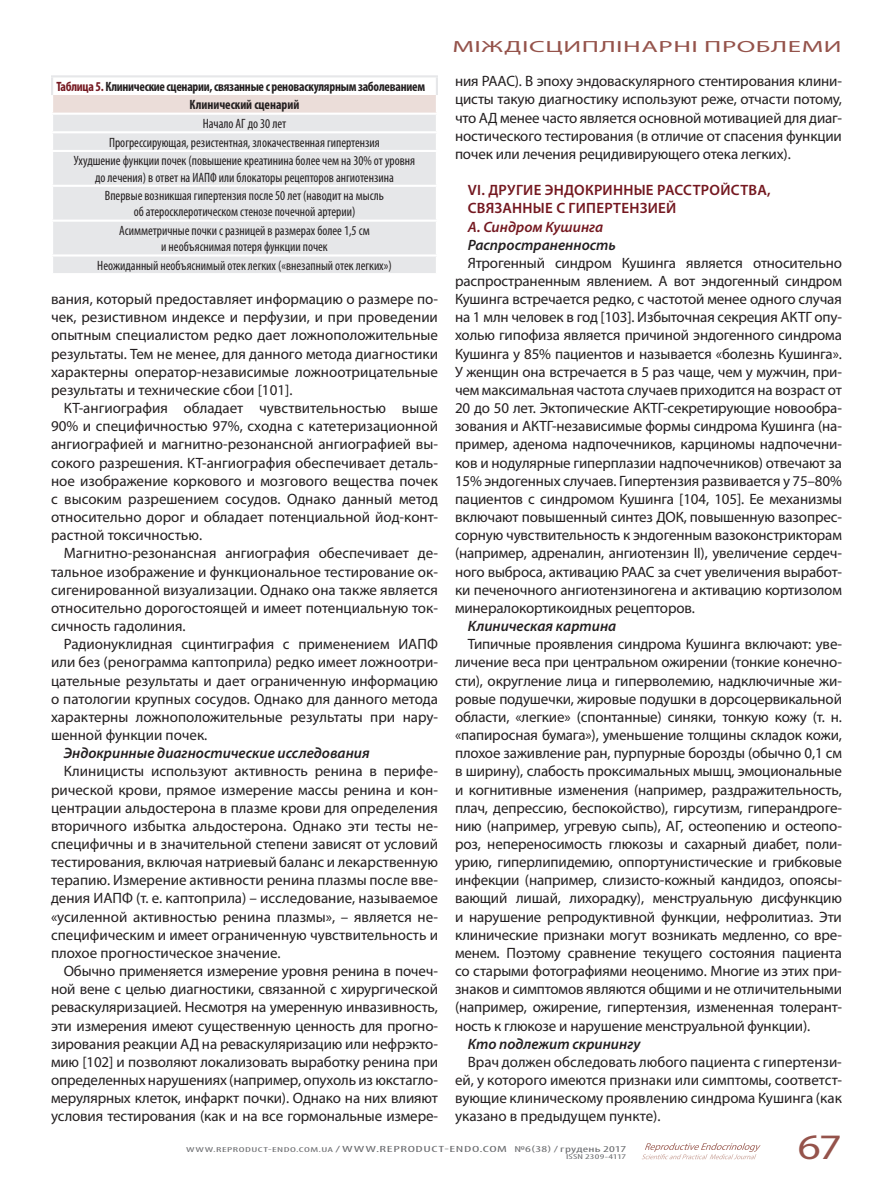
<style>
.page{position:relative;width:893px;height:1187px;background:#fff}
.page>*{position:absolute;margin:0;border:0;box-sizing:border-box;transform-origin:0 0}
.t1{font:35.85px "Myriad Pro";color:#95534b;scale:1.25 1}
.t2{font:16.2px "Myriad Pro";letter-spacing:.02em;color:#95534b;scale:1.67 1}
.t3{font:15px/18.1px "Myriad Pro";letter-spacing:-.005em;color:#231f20;text-align:justify}
.t4{font:italic 600 15px "Myriad Pro";color:#231f20}
.t5{font:600 15px/18.1px "Myriad Pro";letter-spacing:.015em;color:#741820}
.t6{font:italic 600 15px "Myriad Pro";color:#741820}
.t7{font:condensed 13.5px/18.6px "Myriad Pro";color:#231f20;text-align:center}
.t8{font:700 condensed 13.5px/18.6px "Myriad Pro";letter-spacing:-.02em;color:#231f20;text-align:center}
.t9{font:condensed 9px "Myriad Pro";letter-spacing:.035em;color:#6c6d70;scale:1.82 1}
.t10{font:condensed 7.2px "Myriad Pro";letter-spacing:.01em;color:#6c6d70;scale:1.67 1}
.s1{color:#741820}
.s2{font-size:7.2px}
</style>
<div class="page">
<svg style="left:642px;top:1143px;width:119px;height:16px"></svg>
<div style="left:52px;top:95px;width:385px;height:19px;background:#ebddd9"></div>
<div style="left:53px;top:115px;width:383px;height:158px;background:#e6e7e9"></div>
<hr style="left:51px;top:131px;width:387px;height:2px;background:#fff">
<hr style="left:51px;top:150px;width:387px;height:2px;background:#fff">
<hr style="left:51px;top:185px;width:387px;height:2px;background:#fff">
<hr style="left:51px;top:219px;width:387px;height:3px;background:#fff">
<hr style="left:51px;top:254px;width:387px;height:2px;background:#fff">
<hr style="left:51px;top:113px;width:387px;height:2px;background:#fff">
<hr style="left:51px;top:75px;width:387px;height:2px;background:#e6e7e9">
<svg style="left:51px;top:77px;width:2px;height:36px"></svg>
<svg style="left:436px;top:77px;width:2px;height:36px"></svg>
<p class="t8" style="left:56px;top:77px;width:370px"><span class="s1">Таблица 5.</span> Клинические сценарии, связанные с реноваскулярным заболеванием<br>Клинический сценарий</p>
<p class="t7" style="left:74px;top:114px;width:343px">Начало АГ до 30 лет<br>Прогрессирующая, резистентная, злокачественная гипертензия<br>Ухудшение функции почек (повышение креатинина более чем на 30% от уровня</p>
<p class="t7" style="left:95px;top:168px;width:300px">до лечения) в ответ на ИАПФ или блокаторы рецепторов ангиотензина<br>Впервые возникшая гипертензия после 50 лет (наводит на мысль</p>
<p class="t7" style="left:119px;top:202px;width:252px">об атеросклеротическом стенозе почечной артерии)<br>Асимметричные почки с разницей в размерах более 1,5 см</p>
<p class="t7" style="left:97px;top:237px;width:296px">и необъяснимая потеря функции почек<br>Неожиданный необъяснимый отек легких («внезапный отек легких»)</p>
<p class="t3" style="left:51px;top:290px;width:388px">вания, который предоставляет информацию о размере по&shy;чек, резистивном индексе и перфузии, и при проведении опытным специалистом редко дает ложноположительные результаты. Тем не менее, для данного метода диагностики характерны оператор-независимые ложноотрицательные результаты и технические сбои [101].</p>
<p class="t3" style="left:51px;top:399px;width:388px;text-indent:13px">КТ-ангиография обладает чувствительностью выше 90% и специфичностью 97%, сходна с катетеризационной ангиографией и магнитно-резонансной ангиографией вы&shy;сокого разрешения. КТ-ангиография обеспечивает деталь&shy;ное изображение коркового и мозгового вещества почек с высоким разрешением сосудов. Однако данный метод относительно дорог и обладает потенциальной йод-конт&shy;растной токсичностью.</p>
<p class="t3" style="left:51px;top:544px;width:388px;text-indent:13px">Магнитно-резонансная ангиография обеспечивает де&shy;тальное изображение и функциональное тестирование ок&shy;сигенированной визуализации. Однако она также является относительно дорогостоящей и имеет потенциальную ток&shy;сичность гадолиния.</p>
<p class="t3" style="left:51px;top:634px;width:388px;text-indent:13px">Радионуклидная сцинтиграфия с применением ИАПФ или без (ренограмма каптоприла) редко имеет ложноотри&shy;цательные результаты и дает ограниченную информацию о патологии крупных сосудов. Однако для данного метода характерны ложноположительные результаты при нару&shy;шенной функции почек.</p>
<p class="t4" style="left:64px;top:743px;width:308px">Эндокринные диагностические исследования</p>
<p class="t3" style="left:51px;top:762px;width:388px;text-indent:13px">Клиницисты используют активность ренина в перифе&shy;рической крови, прямое измерение массы ренина и кон&shy;центрации альдостерона в плазме крови для определения вторичного избытка альдостерона. Однако эти тесты не&shy;специфичны и в значительной степени зависят от условий тестирования, включая натриевый баланс и лекарственную терапию. Измерение активности ренина плазмы после вве&shy;дения ИАПФ (т. е. каптоприла) – исследование, называемое «усиленной активностью ренина плазмы», – является не&shy;специфическим и имеет ограниченную чувствительность и плохое прогностическое значение.</p>
<p class="t3" style="left:51px;top:961px;width:388px;text-indent:13px">Обычно применяется измерение уровня ренина в почеч&shy;ной вене с целью диагностики, связанной с хирургической реваскуляризацией. Несмотря на умеренную инвазивность, эти измерения имеют существенную ценность для прогно&shy;зирования реакции АД на реваскуляризацию или нефрэкто&shy;мию [102] и позволяют локализовать выработку ренина при определенных нарушениях (например, опухоль из юкстагло&shy;мерулярных клеток, инфаркт почки). Однако на них влияют условия тестирования (как и на все гормональные измере-</p>
<p class="t2" style="left:452px;top:36px;width:235px">МІЖДІСЦИПЛІНАРНІ ПРОБЛЕМИ</p>
<p class="t3" style="left:455px;top:72px;width:388px">ния РААС). В эпоху эндоваскулярного стентирования клини&shy;цисты такую диагностику используют реже, отчасти потому, что АД менее часто является основной мотивацией для диаг&shy;ностического тестирования (в отличие от спасения функции почек или лечения рецидивирующего отека легких).</p>
<p class="t5" style="left:468px;top:181px;width:304px">VI. ДРУГИЕ ЭНДОКРИННЫЕ РАССТРОЙСТВА,<br>СВЯЗАННЫЕ С ГИПЕРТЕНЗИЕЙ</p>
<p class="t6" style="left:468px;top:217px;width:137px">А. Синдром Кушинга</p>
<p class="t4" style="left:468px;top:235px;width:150px">Распространенность</p>
<p class="t3" style="left:455px;top:253px;width:388px;text-indent:13px">Ятрогенный синдром Кушинга является относительно распространенным явлением. А вот эндогенный синдром Кушинга встречается редко, с частотой менее одного случая на 1 млн человек в год [103]. Избыточная секреция АКТГ опу&shy;холью гипофиза является причиной эндогенного синдрома Кушинга у 85% пациентов и называется «болезнь Кушинга».<br>У женщин она встречается в 5 раз чаще, чем у мужчин, при&shy;чем максимальная частота случаев приходится на возраст от 20 до 50 лет. Эктопические АКТГ-секретирующие новообра&shy;зования и АКТГ-независимые формы синдрома Кушинга (на&shy;пример, аденома надпочечников, карциномы надпочечни&shy;ков и нодулярные гиперплазии надпочечников) отвечают за 15% эндогенных случаев. Гипертензия развивается у 75–80% пациентов с синдромом Кушинга [104, 105]. Ее механизмы включают повышенный синтез ДОК, повышенную вазопрес&shy;сорную чувствительность к эндогенным вазоконстрикторам (например, адреналин, ангиотензин II), увеличение сердеч&shy;ного выброса, активацию РААС за счет увеличения выработ&shy;ки печеночного ангиотензиногена и активацию кортизолом минералокортикоидных рецепторов.</p>
<p class="t4" style="left:468px;top:616px;width:150px">Клиническая картина</p>
<p class="t3" style="left:455px;top:634px;width:388px;text-indent:13px">Типичные проявления синдрома Кушинга включают: уве&shy;личение веса при центральном ожирении (тонкие конечно&shy;сти), округление лица и гиперволемию, надключичные жи&shy;ровые подушечки, жировые подушки в дорсоцервикальной области, «легкие» (спонтанные) синяки, тонкую кожу (т. н. «папиросная бумага»), уменьшение толщины складок кожи, плохое заживление ран, пурпурные борозды (обычно 0,1 см в ширину), слабость проксимальных мышц, эмоциональные и когнитивные изменения (например, раздражительность, плач, депрессию, беспокойство), гирсутизм, гиперандроге&shy;нию (например, угревую сыпь), АГ, остеопению и остеопо&shy;роз, непереносимость глюкозы и сахарный диабет, поли&shy;урию, гиперлипидемию, оппортунистические и грибковые инфекции (например, слизисто-кожный кандидоз, опоясы&shy;вающий лишай, лихорадку), менструальную дисфункцию и нарушение репродуктивной функции, нефролитиаз. Эти клинические признаки могут возникать медленно, со вре&shy;менем. Поэтому сравнение текущего состояния пациента со старыми фотографиями неоценимо. Многие из этих при&shy;знаков и симптомов являются общими и не отличительными (например, ожирение, гипертензия, измененная толерант&shy;ность к глюкозе и нарушение менструальной функции).</p>
<p class="t4" style="left:468px;top:1034px;width:174px">Кто подлежит скринингу</p>
<p class="t3" style="left:455px;top:1052px;width:388px;text-indent:13px">Врач должен обследовать любого пациента с гипертензи&shy;ей, у которого имеются признаки или симптомы, соответст&shy;вующие клиническому проявлению синдрома Кушинга (как указано в предыдущем пункте).</p>
<p class="t9" style="left:186px;top:1142px;width:243px"><span class="s2">WWW.REPRODUCT-ENDO.COM.UA</span> /WWW.REPRODUCT-ENDO.COM №6(38) / грудень 2017</p>
<p class="t10" style="left:566px;top:1152px;width:37px">ISSN 2309-4117</p>
<h1 class="t1" style="left:798px;top:1124px;width:37px">67</h1>
</div>
